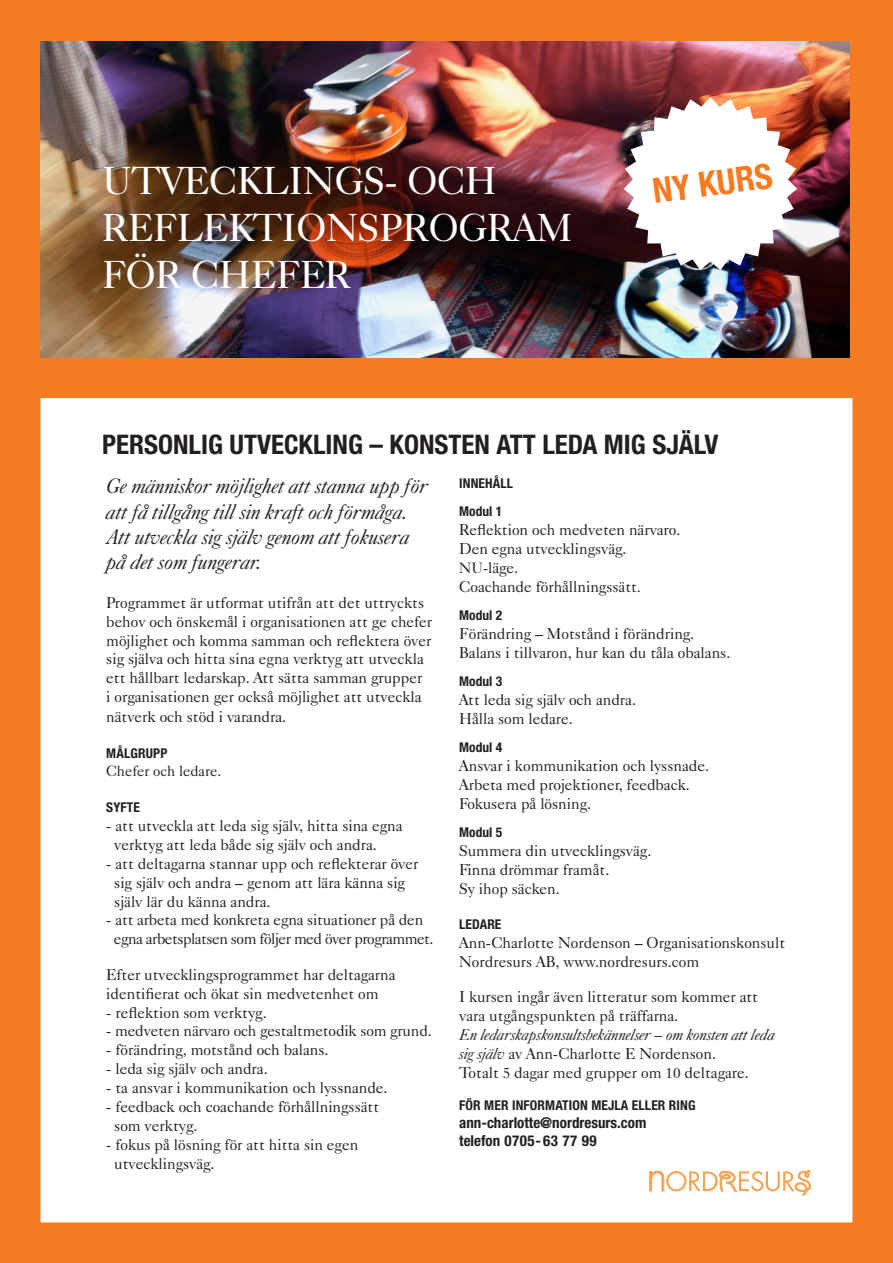
<style>
.page{position:relative;width:893px;height:1263px;background:#fff}
.page>*{position:absolute;margin:0;border:0;box-sizing:border-box;transform-origin:0 0}
.t1{font:39px "Caslon 540 BT";color:#fff}
.t2{font:700 condensed 34.5px "Helvetica Neue";color:#f47b21}
.t3{font:700 condensed 27px "Helvetica Neue LT Std";color:#231f20}
.t4{font:italic 21px/25.2px "Caslon 540 BT";color:#231f20}
.t5{font:15.75px/19px "Caslon 540 BT";color:#231f20}
.t6{font:italic 15.75px/18.9px "Caslon 540 BT";color:#231f20}
.t7{font:15.75px "Caslon 540 BT";letter-spacing:-.03em;color:#231f20}
.t8{font:700 condensed 15px "Helvetica Neue LT Std";color:#231f20}
.t9{font:15px "Caslon 540 BT";color:#231f20}
.t10{font:700 condensed 13.5px "Helvetica Neue LT Std";letter-spacing:.01em;color:#231f20}
.s1{font-size:15px}
.s2{font-style:normal}
</style>
<div class="page">
<div style="left:0;top:0;width:893px;height:1263px;border:40px solid #f47b21"></div>
<div style="left:1px;top:1px;width:891px;height:397px;background:#f47b21"></div>
<img style="left:41px;top:41px;width:809px;height:316px">
<img style="left:624px;top:97px;width:173px;height:173px">
<svg style="left:649px;top:1170px;width:162px;height:25px"></svg>
<p class="t1" style="left:102px;top:157px;width:396px">UTVECKLINGS- OCH</p>
<p class="t1" style="left:102px;top:204px;width:472px">REFLEKTIONSPROGRAM</p>
<p class="t1" style="left:102px;top:250px;width:250px">FÖR CHEFER</p>
<p class="t2" style="left:650px;top:171px;width:122px;rotate:-8deg">NY KURS</p>
<p class="t3" style="left:102px;top:428px;width:618px">PERSONLIG UTVECKLING – KONSTEN ATT LEDA MIG SJÄLV</p>
<p class="t4" style="left:106px;top:473px;width:323px">Ge människor möjlighet att stanna upp för att få tillgång till sin kraft och förmåga.<br>Att utveckla sig själv genom att fokusera</p>
<p class="t4" style="left:106px;top:549px;width:157px">på det som fungerar.</p>
<p class="t5" style="left:106px;top:592px;width:327px">Programmet är utformat utifrån att det uttryckts behov och önskemål i organisationen att ge chefer möjlighet och komma samman och reflektera över sig själva och hitta sina egna verktyg att utveckla ett hållbart ledarskap. Att sätta samman grupper<br>i organisationen ger också möjlighet att utveckla nätverk och stöd i varandra.</p>
<p class="t10" style="left:106px;top:745px;width:63px">MÅLGRUPP</p>
<p class="t9" style="left:106px;top:761px;width:116px">Chefer och ledare.</p>
<p class="t10" style="left:106px;top:799px;width:35px">SYFTE</p>
<p class="t5" style="left:106px;top:816px;width:298px">- att utveckla att leda sig själv, hitta sina egna</p>
<p class="t5" style="left:114px;top:834px;width:264px">verktyg att leda både sig själv och andra.</p>
<p class="t5" style="left:106px;top:853px;width:314px">- att deltagarna stannar upp och reflekterar över</p>
<p class="t5" style="left:114px;top:872px;width:292px">sig själv och andra – genom att lära känna sig</p>
<p class="t5" style="left:114px;top:891px;width:158px">själv lär du känna andra.</p>
<p class="t5" style="left:106px;top:910px;width:318px">- att arbeta med konkreta egna situationer på den</p>
<p class="t7" style="left:114px;top:929px;width:321px">egna arbetsplatsen som följer med över programmet.</p>
<p class="t5" style="left:106px;top:964px;width:291px">Efter utvecklingsprogrammet har deltagarna</p>
<p class="t5" style="left:106px;top:983px;width:274px">identifierat och ökat sin medvetenhet om</p>
<p class="t5" style="left:106px;top:1002px;width:162px">- reflektion som verktyg.</p>
<p class="t5" style="left:106px;top:1021px;width:327px">- medveten närvaro och gestaltmetodik som grund.</p>
<p class="t5" style="left:106px;top:1040px;width:224px">- förändring, motstånd och balans.</p>
<p class="t5" style="left:106px;top:1059px;width:163px">- leda sig själv och andra.</p>
<p class="t5" style="left:106px;top:1078px;width:283px">- ta ansvar i kommunikation och lyssnande.</p>
<p class="t5" style="left:106px;top:1097px;width:274px">- feedback och coachande förhållningssätt</p>
<p class="t5" style="left:114px;top:1116px;width:85px">som verktyg.</p>
<p class="t5" style="left:106px;top:1134px;width:253px">- fokus på lösning för att hitta sin egen</p>
<p class="t5" style="left:114px;top:1153px;width:102px">utvecklingsväg.</p>
<p class="t10" style="left:459px;top:475px;width:55px">INNEHÅLL</p>
<p class="t10" style="left:459px;top:503px;width:44px">Modul 1</p>
<p class="t5" style="left:459px;top:520px;width:223px">Reflektion och medveten närvaro.</p>
<p class="t5" style="left:459px;top:539px;width:169px">Den egna utvecklingsväg.</p>
<p class="t5" style="left:459px;top:558px;width:61px"><span class="s1">NU</span>-läge.</p>
<p class="t5" style="left:459px;top:577px;width:183px">Coachande förhållningssätt.</p>
<p class="t10" style="left:459px;top:607px;width:44px">Modul 2</p>
<p class="t5" style="left:459px;top:624px;width:237px">Förändring – Motstånd i förändring.</p>
<p class="t5" style="left:459px;top:643px;width:273px">Balans i tillvaron, hur kan du tåla obalans.</p>
<p class="t10" style="left:459px;top:673px;width:44px">Modul 3</p>
<p class="t5" style="left:459px;top:690px;width:178px">Att leda sig själv och andra.</p>
<p class="t5" style="left:459px;top:709px;width:115px">Hålla som ledare.</p>
<p class="t10" style="left:459px;top:739px;width:44px">Modul 4</p>
<p class="t5" style="left:459px;top:756px;width:251px">Ansvar i kommunikation och lyssnade.</p>
<p class="t5" style="left:459px;top:775px;width:232px">Arbeta med projektioner, feedback.</p>
<p class="t5" style="left:459px;top:793px;width:133px">Fokusera på lösning.</p>
<p class="t10" style="left:459px;top:824px;width:44px">Modul 5</p>
<p class="t5" style="left:459px;top:841px;width:194px">Summera din utvecklingsväg.</p>
<p class="t5" style="left:459px;top:859px;width:152px">Finna drömmar framåt.</p>
<p class="t5" style="left:459px;top:878px;width:102px">Sy ihop säcken.</p>
<p class="t10" style="left:459px;top:916px;width:44px">LEDARE</p>
<p class="t5" style="left:459px;top:932px;width:327px">Ann-Charlotte Nordenson – Organisationskonsult<br>Nordresurs AB, www.nordresurs.com</p>
<p class="t5" style="left:459px;top:987px;width:300px">I kursen ingår även litteratur som kommer att vara utgångspunkten på träffarna.</p>
<p class="t6" style="left:459px;top:1025px;width:317px">En ledarskapskonsultsbekännelser – om konsten att leda sig själv <span class="s2">av Ann-Charlotte E Nordenson.</span></p>
<p class="t5" style="left:459px;top:1062px;width:291px">Totalt <span class="s1">5</span> dagar med grupper om <span class="s1">10</span> deltagare.</p>
<p class="t10" style="left:459px;top:1097px;width:238px">FÖR MER INFORMATION MEJLA ELLER RING</p>
<p class="t8" style="left:459px;top:1114px;width:189px">ann-charlotte@nordresurs.com</p>
<p class="t8" style="left:459px;top:1132px;width:139px">telefon 0705-63 77 99</p>
</div>
